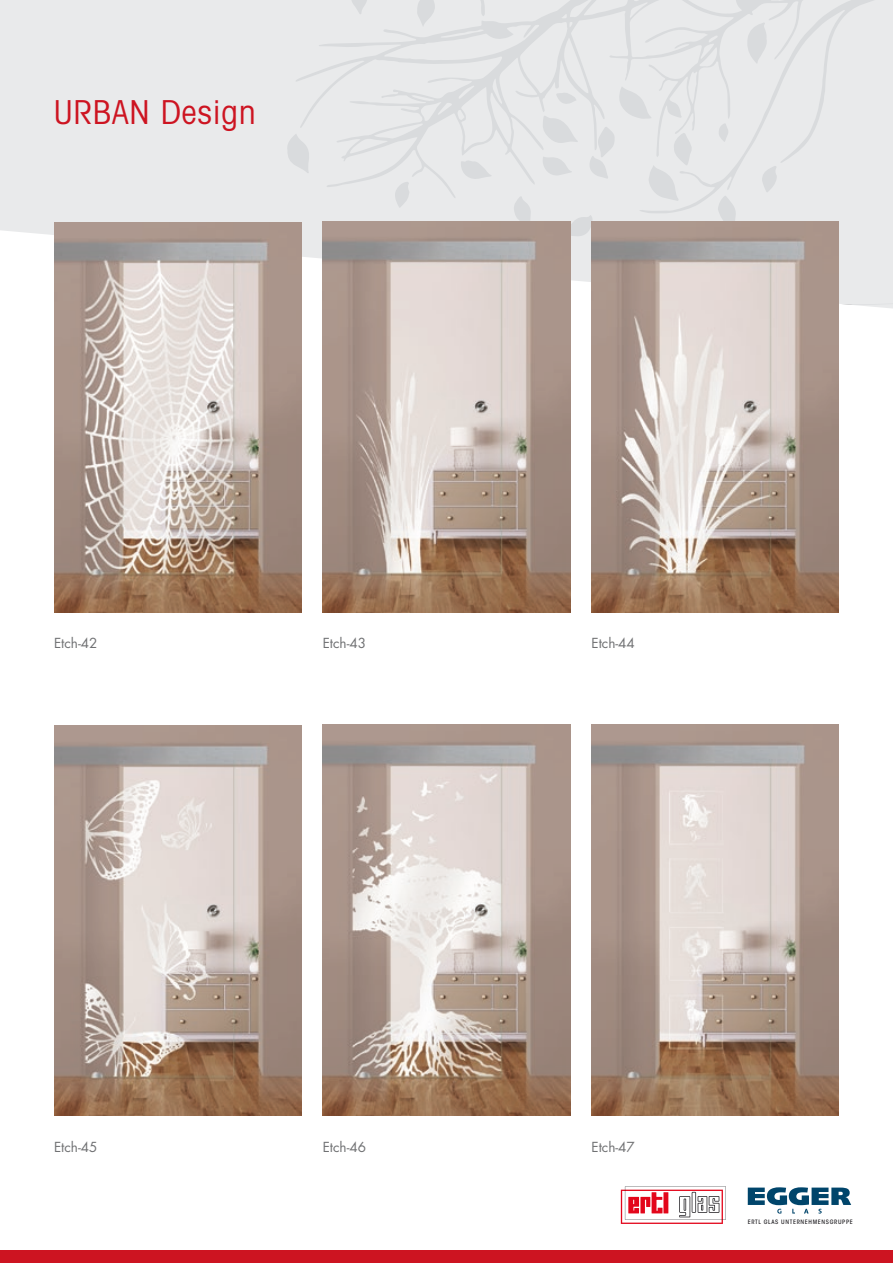
<style>
.page{position:relative;width:893px;height:1263px;background:#fff}
.page>*{position:absolute;margin:0;border:0;box-sizing:border-box;transform-origin:0 0}
.t1{font:condensed 33px "Avant Garde";letter-spacing:.03em;color:#cd1421}
.t2{font:13.5px "Futura CE";color:#707173}
.t3{font:500 condensed 6px "ITC Avant Garde Std";letter-spacing:.105em;color:#1a181c}
</style>
<div class="page">
<div style="left:0;top:1250px;width:893px;height:13px;background:#cd1421"></div>
<svg style="left:0;top:0;width:221px;height:308px;background:#eaebec"></svg>
<svg style="left:221px;top:0;width:672px;height:308px;background:#e6e7e9"></svg>
<img style="left:55px;top:223px;width:246px;height:389px">
<img style="left:55px;top:726px;width:246px;height:389px">
<img style="left:323px;top:221px;width:247px;height:391px">
<img style="left:323px;top:725px;width:247px;height:390px">
<img style="left:591px;top:221px;width:248px;height:391px">
<img style="left:591px;top:725px;width:248px;height:390px">
<svg style="left:621px;top:1186px;width:105px;height:38px"></svg>
<svg style="left:748px;top:1187px;width:103px;height:27px"></svg>
<h1 class="t1" style="left:54px;top:91px;width:203px">URBAN Design</h1>
<p class="t2" style="left:54px;top:634px;width:45px">Etch-42</p>
<p class="t2" style="left:54px;top:1138px;width:45px">Etch-45</p>
<p class="t2" style="left:323px;top:634px;width:45px">Etch-43</p>
<p class="t2" style="left:323px;top:1138px;width:45px">Etch-46</p>
<p class="t2" style="left:591px;top:634px;width:45px">Etch-44</p>
<p class="t2" style="left:591px;top:1138px;width:45px">Etch-47</p>
<p class="t3" style="left:748px;top:1218px;width:107px">ERTL GLAS UNTERNEHMENSGRUPPE</p>
</div>
